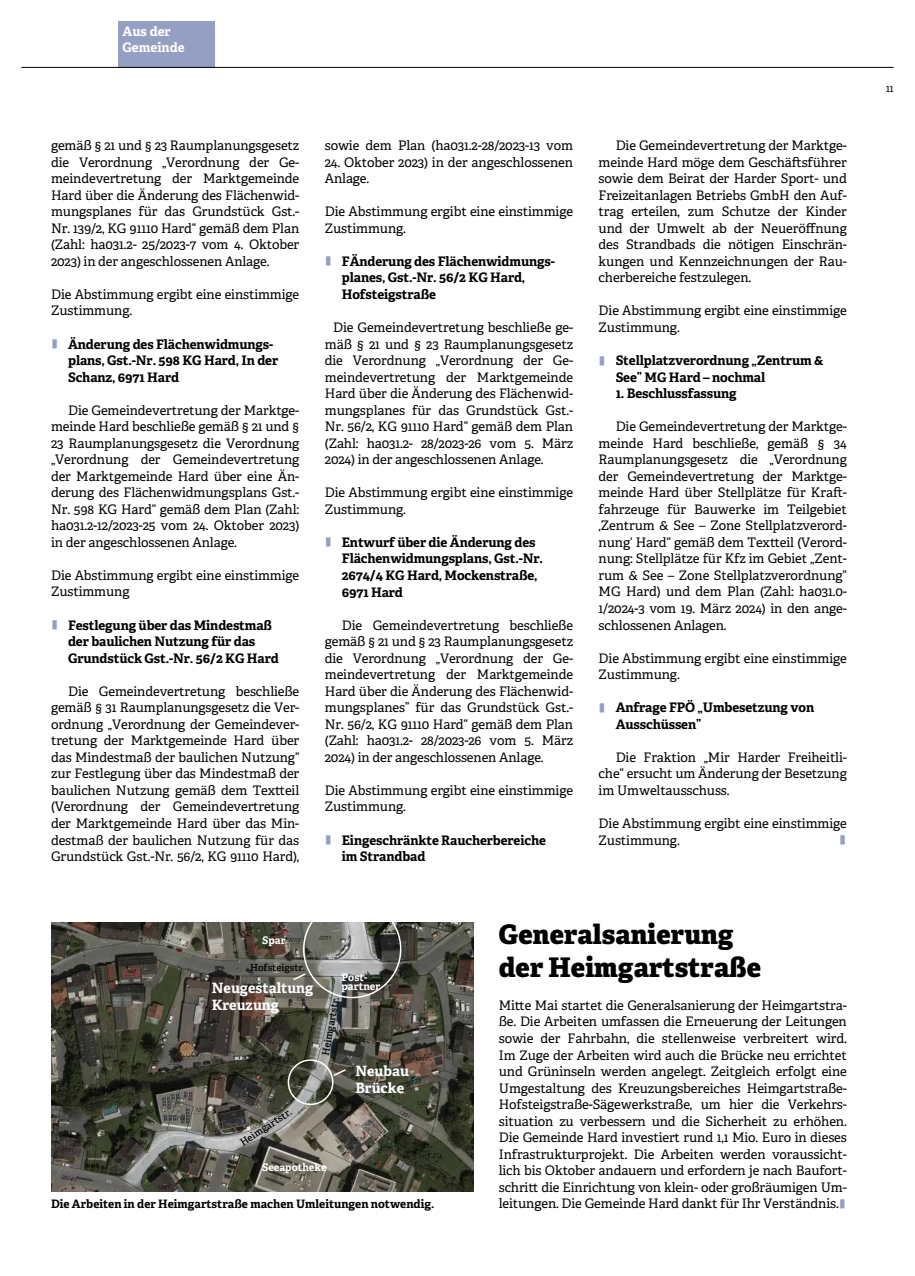
<style>
.page{position:relative;width:915px;height:1276px;background:#fff}
.page>*{position:absolute;margin:0;border:0;box-sizing:border-box;transform-origin:0 0}
.t1{font:800 27px/33px "Adelle";color:#000}
.t2{font:700 14.25px/16.5px "Adelle";color:#fff}
.t3{font:13.2px/16.5px "Adelle";letter-spacing:-.01em;color:#000;text-align:justify}
.t4{font:700 13.2px/16.5px "Adelle";letter-spacing:-.01em;color:#000}
.t5{font:700 13.2px/16.5px "Adelle";color:#fff}
.t6{font:700 11.7px "Adelle";color:#000}
.t7{font:700 10.5px/8.2px "Adelle";color:#fff}
.t8{font:10.5px "Adelle";color:#000}
.t9{font:800 10.2px "Adelle";color:#949fc3;scale:2.5 1}
.t10{font:600 9.75px "Adelle";color:#000}
.s1{font-weight:800;font-size:10.2px;color:#949fc3}
</style>
<div class="page">
<div style="left:118px;top:21px;width:97px;height:47px;background:#949fc3"></div>
<hr style="left:21px;top:67px;width:872px;height:1px;background:#000">
<img style="left:51px;top:922px;width:422px;height:269px">
<div style="left:303px;top:900px;width:98px;height:98px;border:2px solid #fff;border-radius:50%"></div>
<div style="left:287px;top:1059px;width:46px;height:46px;border:2px solid #fff;border-radius:50%"></div>
<svg style="left:332px;top:1068px;width:15px;height:9px"></svg>
<svg style="left:291px;top:972px;width:16px;height:9px"></svg>
<p class="t5" style="left:122px;top:23px;width:64px">Aus der<br>Gemeinde</p>
<p class="t3" style="left:51px;top:137px;width:250px">gemäß § 21 und § 23 Raumplanungsgesetz die Verordnung „Verordnung der Ge&shy;meindevertretung der Marktgemeinde Hard über die Änderung des Flächenwid&shy;mungsplanes für das Grundstück Gst.- Nr. 139/2, KG 91110 Hard“ gemäß dem Plan (Zahl: ha031.2- 25/2023-7 vom 4. Oktober 2023) in der angeschlossenen Anlage.</p>
<p class="t3" style="left:51px;top:286px;width:250px">Die Abstimmung ergibt eine einstimmige<br>Zustimmung.</p>
<p class="t4" style="left:68px;top:336px;width:211px;text-indent:-17px"><span class="s1">|</span> Änderung des Flächenwidmungs&shy;plans, Gst.-Nr. 598 KG Hard, In der<br>Schanz, 6971 Hard</p>
<p class="t3" style="left:51px;top:402px;width:250px;text-indent:17px">Die Gemeindevertretung der Marktge&shy;meinde Hard beschließe gemäß § 21 und § 23 Raumplanungsgesetz die Verordnung „Verordnung der Gemeindevertretung der Marktgemeinde Hard über eine Än&shy;derung des Flächenwidmungsplans Gst.- Nr. 598 KG Hard“ gemäß dem Plan (Zahl: ha031.2-12/2023-25 vom 24. Oktober 2023) in der angeschlossenen Anlage.</p>
<p class="t3" style="left:51px;top:567px;width:250px">Die Abstimmung ergibt eine einstimmige<br>Zustimmung</p>
<p class="t4" style="left:68px;top:617px;width:212px;text-indent:-17px"><span class="s1">|</span> Festlegung über das Mindestmaß der baulichen Nutzung für das<br>Grundstück Gst.-Nr. 56/2 KG Hard</p>
<p class="t3" style="left:51px;top:683px;width:250px;text-indent:17px">Die Gemeindevertretung beschließe gemäß § 31 Raumplanungsgesetz die Ver&shy;ordnung „Verordnung der Gemeindever&shy;tretung der Marktgemeinde Hard über das Mindestmaß der baulichen Nutzung“ zur Festlegung über das Mindestmaß der baulichen Nutzung gemäß dem Textteil (Verordnung der Gemeindevertretung der Marktgemeinde Hard über das Min&shy;destmaß der baulichen Nutzung für das Grundstück Gst.-Nr. 56/2, KG 91110 Hard),</p>
<p class="t3" style="left:325px;top:137px;width:250px">sowie dem Plan (ha031.2-28/2023-13 vom</p>
<p class="t3" style="left:325px;top:154px;width:250px">24. Oktober 2023) in der angeschlossenen<br>Anlage.</p>
<p class="t3" style="left:325px;top:203px;width:250px">Die Abstimmung ergibt eine einstimmige<br>Zustimmung.</p>
<p class="t4" style="left:342px;top:253px;width:214px;text-indent:-17px"><span class="s1">|</span> FÄnderung des Flächenwidmungs&shy;planes, Gst.-Nr. 56/2 KG Hard,<br>Hofsteigstraße</p>
<p class="t3" style="left:325px;top:319px;width:250px;text-indent:8px">Die Gemeindevertretung beschließe ge&shy;mäß § 21 und § 23 Raumplanungsgesetz die Verordnung „Verordnung der Ge&shy;meindevertretung der Marktgemeinde Hard über die Änderung des Flächenwid&shy;mungsplanes für das Grundstück Gst.- Nr. 56/2, KG 91110 Hard“ gemäß dem Plan (Zahl: ha031.2- 28/2023-26 vom 5. März 2024) in der angeschlossenen Anlage.</p>
<p class="t3" style="left:325px;top:484px;width:250px">Die Abstimmung ergibt eine einstimmige<br>Zustimmung.</p>
<p class="t4" style="left:342px;top:534px;width:203px;text-indent:-17px"><span class="s1">|</span> Entwurf über die Änderung des<br>Flächenwidmungsplans, Gst.-Nr.<br>2674/4 KG Hard, Mockenstraße,<br>6971 Hard</p>
<p class="t3" style="left:325px;top:617px;width:250px;text-indent:17px">Die Gemeindevertretung beschließe gemäß § 21 und § 23 Raumplanungsgesetz die Verordnung „Verordnung der Ge&shy;meindevertretung der Marktgemeinde Hard über die Änderung des Flächenwid&shy;mungsplanes” für das Grundstück Gst.- Nr. 56/2, KG 91110 Hard“ gemäß dem Plan (Zahl: ha031.2- 28/2023-26 vom 5. März 2024) in der angeschlossenen Anlage.</p>
<p class="t3" style="left:325px;top:782px;width:250px">Die Abstimmung ergibt eine einstimmige<br>Zustimmung.</p>
<p class="t4" style="left:342px;top:831px;width:205px;text-indent:-17px"><span class="s1">|</span> Eingeschränkte Raucherbereiche im Strandbad</p>
<p class="t3" style="left:598px;top:137px;width:250px;text-indent:17px">Die Gemeindevertretung der Marktge&shy;meinde Hard möge dem Geschäftsführer sowie dem Beirat der Harder Sport- und Freizeitanlagen Betriebs GmbH den Auf&shy;trag erteilen, zum Schutze der Kinder und der Umwelt ab der Neueröffnung des Strandbads die nötigen Einschrän&shy;kungen und Kennzeichnungen der Rau&shy;cherbereiche festzulegen.</p>
<p class="t3" style="left:598px;top:303px;width:250px">Die Abstimmung ergibt eine einstimmige<br>Zustimmung.</p>
<p class="t4" style="left:615px;top:352px;width:209px;text-indent:-17px"><span class="s1">|</span> Stellplatzverordnung „Zentrum &amp;<br>See” MG Hard – nochmal</p>
<p class="t4" style="left:615px;top:385px;width:122px">1. Beschlussfassung</p>
<p class="t3" style="left:598px;top:418px;width:250px;text-indent:17px">Die Gemeindevertretung der Marktge&shy;meinde Hard beschließe, gemäß § 34<br>Raumplanungsgesetz die „Verordnung der Gemeindevertretung der Marktge&shy;meinde Hard über Stellplätze für Kraft&shy;fahrzeuge für Bauwerke im Teilgebiet ‚Zentrum &amp; See – Zone Stellplatzverord&shy;nung‘ Hard“ gemäß dem Textteil (Verord&shy;nung: Stellplätze für Kfz im Gebiet „Zent&shy;rum &amp; See – Zone Stellplatzverordnung“ MG Hard) und dem Plan (Zahl: ha031.0- 1/2024-3 vom 19. März 2024) in den ange&shy;schlossenen Anlagen.</p>
<p class="t3" style="left:598px;top:650px;width:250px">Die Abstimmung ergibt eine einstimmige<br>Zustimmung.</p>
<p class="t4" style="left:615px;top:699px;width:200px;text-indent:-17px"><span class="s1">|</span> Anfrage FPÖ „Umbesetzung von<br>Ausschüssen”</p>
<p class="t3" style="left:598px;top:749px;width:250px;text-indent:17px">Die Fraktion „Mir Harder Freiheitli&shy;che“ ersucht um Änderung der Besetzung im Umweltausschuss.</p>
<p class="t3" style="left:598px;top:815px;width:250px">Die Abstimmung ergibt eine einstimmige<br>Zustimmung.</p>
<p class="t9" style="left:838px;top:833px;width:4px">|</p>
<p class="t7" style="left:262px;top:936px;width:25px">Spar</p>
<p class="t10" style="left:250px;top:961px;width:57px">Hofsteigstr.</p>
<p class="t2" style="left:212px;top:980px;width:103px">Neugestaltung<br>Kreuzung</p>
<p class="t10" style="left:238px;top:1138px;width:61px;rotate:-33deg">Heimgartstr.</p>
<p class="t7" style="left:341px;top:973px;width:40px">Post&shy;partner</p>
<p class="t10" style="left:319px;top:1054px;width:61px;rotate:-80deg">Heimgartstr.</p>
<p class="t2" style="left:355px;top:1062px;width:55px">Neubau<br>Brücke</p>
<p class="t7" style="left:262px;top:1163px;width:66px">Seeapotheke</p>
<h1 class="t1" style="left:498px;top:917px;width:264px">Generalsanierung der Heimgartstraße</h1>
<p class="t3" style="left:498px;top:997px;width:349px">Mitte Mai startet die Generalsanierung der Heimgartstra&shy;ße. Die Arbeiten umfassen die Erneuerung der Leitungen sowie der Fahrbahn, die stellenweise verbreitert wird.<br>Im Zuge der Arbeiten wird auch die Brücke neu errichtet und Grüninseln werden angelegt. Zeitgleich erfolgt eine Umgestaltung des Kreuzungsbereiches Heimgartstraße-Hofsteigstraße-Sägewerkstraße, um hier die Verkehrs&shy;situation zu verbessern und die Sicherheit zu erhöhen.<br>Die Gemeinde Hard investiert rund 1,1 Mio. Euro in dieses Infrastrukturprojekt. Die Arbeiten werden voraussicht&shy;lich bis Oktober andauern und erfordern je nach Baufort&shy;schritt die Einrichtung von klein- oder großräumigen Um-</p>
<p class="t6" style="left:51px;top:1196px;width:384px">Die Arbeiten in der Heimgartstraße machen Umleitungen notwendig.</p>
<p class="t3" style="left:498px;top:1195px;width:348px">leitungen. Die Gemeinde Hard dankt für Ihr Verständnis.<span class="s1">|</span></p>
<p class="t8" style="left:885px;top:82px;width:9px">11</p>
</div>
